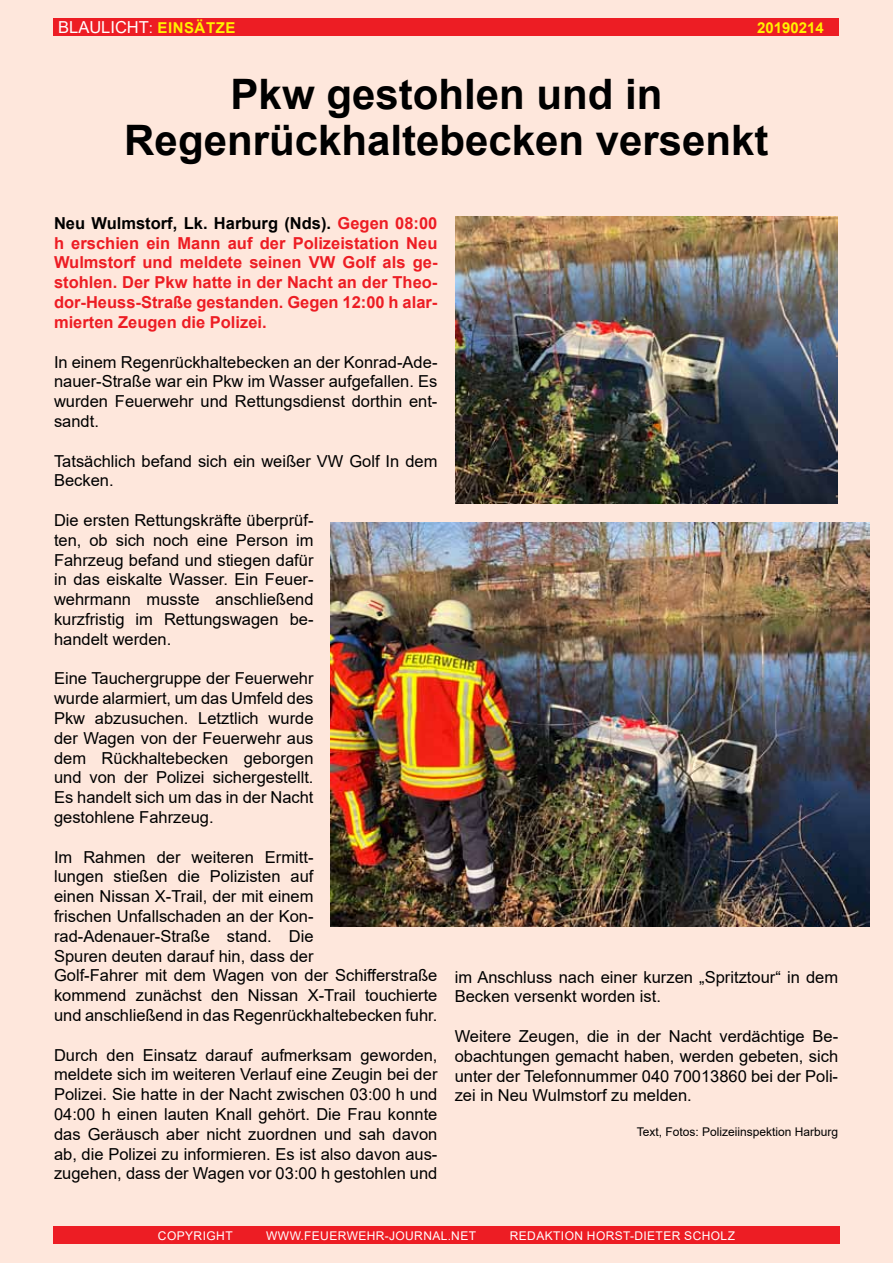
<style>
.page{position:relative;width:893px;height:1263px;background:#fee7dc}
.page>*{position:absolute;margin:0;border:0;box-sizing:border-box;transform-origin:0 0}
.t1{font:700 42px/46.5px "Arial";color:#000;text-align:center}
.t2{font:16.5px/19.8px "Arial";color:#000;text-align:justify}
.t3{font:700 16.5px/19.8px "Arial";color:#ed1d24;text-align:justify}
.t4{font:16.5px "Arial";color:#fff}
.t5{font:700 15px "Arial";letter-spacing:.035em;color:#fff200}
.t6{font:700 15px "Arial";letter-spacing:.015em;color:#fff200}
.t7{font:12px "Arial";letter-spacing:.035em;color:#fff}
.t8{font:12px "Arial";color:#000}
.s1{font-weight:400;font-size:16.5px;color:#fff}
.s2{font-weight:400;color:#fff}
.s3{color:#000}
</style>
<div class="page">
<div style="left:53px;top:1226px;width:787px;height:18px;background:#ed1d24"></div>
<div style="left:54px;top:18px;width:785px;height:18px;background:#ed1d24"></div>
<img style="left:455px;top:217px;width:382px;height:286px">
<img style="left:331px;top:522px;width:539px;height:404px">
<p class="t4" style="left:58px;top:16px;width:21px">BLAULI</p>
<p class="t5" style="left:115px;top:17px;width:120px"><span class="s1">CHT</span><span class="s2">:</span> Einsätze</p>
<p class="t6" style="left:757px;top:17px;width:68px">20190214</p>
<h1 class="t1" style="left:124px;top:71px;width:646px">Pkw gestohlen und in<br>Regenrückhaltebecken versenkt</h1>
<p class="t3" style="left:54px;top:213px;width:385px"><span class="s3">Neu Wulmstorf, Lk. Harburg (Nds).</span> Gegen 08:00 h erschien ein Mann auf der Polizeistation Neu Wulmstorf und meldete seinen VW Golf als ge&shy;stohlen. Der Pkw hatte in der Nacht an der Theo&shy;dor-Heuss-Straße gestanden. Gegen 12:00 h alar&shy;mierten Zeugen die Polizei.</p>
<p class="t2" style="left:54px;top:352px;width:385px">I n einem Regenrückhaltebecken an der Konrad-Ade&shy;nauer-Straße war ein Pkw im Wasser aufgefallen. Es wurden Feuerwehr und Rettungsdienst dorthin ent&shy;sandt.</p>
<p class="t2" style="left:54px;top:451px;width:385px">Tatsächlich befand sich ein weißer VW Golf I n dem<br>Becken.</p>
<p class="t2" style="left:54px;top:510px;width:261px">Die ersten Rettungskräfte überprüf&shy;ten, ob sich noch eine Person im Fahrzeug befand und stiegen dafür in das eiskalte Wasser. Ein Feuer&shy;wehrmann musste anschließend kurzfristig im Rettungswagen be&shy;handelt werden.</p>
<p class="t2" style="left:54px;top:668px;width:261px">Eine Tauchergruppe der Feuerwehr wurde alarmiert, um das U mfeld des Pkw abzusuchen. Letztlich wurde der Wagen von der Feuerwehr aus dem Rückhaltebecken geborgen und von der Polizei sichergestellt.<br>Es handelt sich um das in der Nacht gestohlene Fahrzeug.</p>
<p class="t2" style="left:54px;top:847px;width:385px;text-align:left">I m Rahmen der weiteren Ermitt-<br>lungen stießen die Polizisten auf<br>einen N issan X-Trail, der mit einem<br>frischen U nfallschaden an der Kon&shy;rad-Adenauer-Straße stand. Die<br>Spuren deuten darauf hin, dass der<br>Golf-Fahrer mit dem Wagen von der Schifferstraße kommend zunächst den N issan X-Trail touchierte und anschließend in das Regenrückhaltebecken fuhr.</p>
<p class="t2" style="left:54px;top:1045px;width:385px">Durch den Einsatz darauf aufmerksam geworden, meldete sich im weiteren Verlauf eine Zeugin bei der Polizei. Sie hatte in der Nacht zwischen 03:00 h und 04:00 h einen lauten Knall gehört. Die Frau konnte das Geräusch aber nicht zuordnen und sah davon ab, die Polizei zu informieren. Es ist also davon aus&shy;zugehen, dass der Wagen vor 03:00 h gestohlen und</p>
<p class="t2" style="left:455px;top:967px;width:385px">im Anschluss nach einer kurzen „Spritztour“ in dem<br>Becken versenkt worden ist.</p>
<p class="t2" style="left:455px;top:1026px;width:385px">Weitere Zeugen, die in der Nacht verdächtige Be&shy;obachtungen gemacht haben, werden gebeten, sich unter der Telefonnummer 040 70013860 bei der Poli&shy;zei in Neu Wulmstorf zu melden.</p>
<p class="t8" style="left:637px;top:1123px;width:203px">Text, Fotos: Polizeiinspektion Harburg</p>
<p class="t7" style="left:158px;top:1227px;width:76px">Copyright</p>
<p class="t7" style="left:266px;top:1227px;width:211px">www.feuerwehr-journal.net</p>
<p class="t7" style="left:510px;top:1227px;width:227px">Redaktion Horst-Dieter Scholz</p>
</div>
